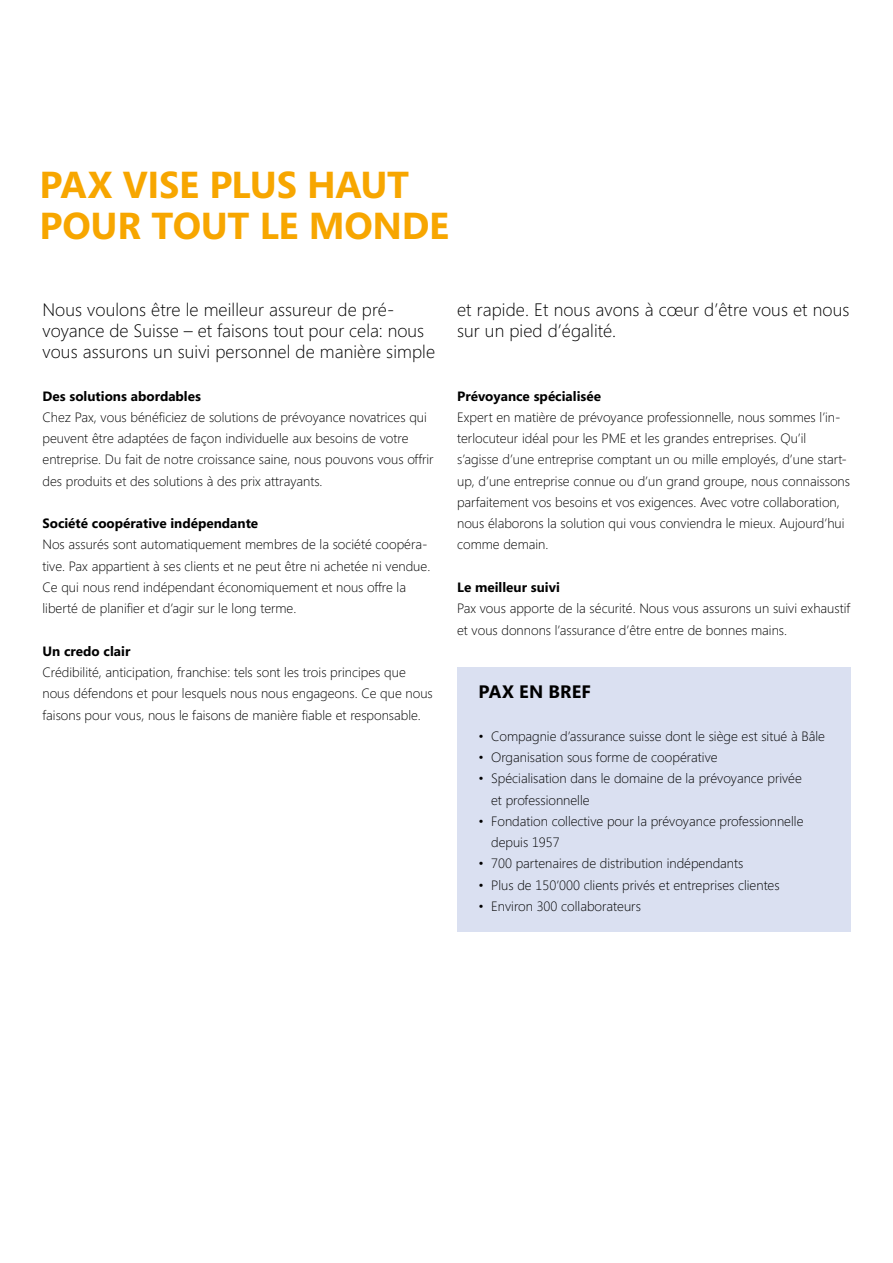
<style>
.page{position:relative;width:893px;height:1263px;background:#fff}
.page>*{position:absolute;margin:0;border:0;box-sizing:border-box;transform-origin:0 0}
.t1{font:700 37.5px/40.5px "Segoe";letter-spacing:-.01em;color:#f7a600}
.t2{font:300 18px/21.3px "Segoe";letter-spacing:.005em;color:#000}
.t3{font:700 18px "Segoe";letter-spacing:.01em;color:#000}
.t4{font:300 13.5px/21.3px "Segoe";color:#000}
.t5{font:700 13.5px "Segoe";color:#000}
</style>
<div class="page">
<div style="left:457px;top:667px;width:393px;height:265px;background:#dae0f1"></div>
<h1 class="t1" style="left:40px;top:164px;width:411px">PAX VISE PLUS HAUT<br>POUR TOUT LE MONDE</h1>
<h2 class="t2" style="left:43px;top:299px;width:394px">Nous voulons être le meilleur assureur de pré&shy;voyance de Suisse – et faisons tout pour cela: nous vous assurons un suivi personnel de manière simple</h2>
<h2 class="t2" style="left:457px;top:299px;width:394px">et rapide. Et nous avons à cœur d’être vous et nous sur un pied d’égalité.</h2>
<p class="t5" style="left:43px;top:386px;width:160px">Des solutions abordables</p>
<p class="t4" style="left:43px;top:407px;width:393px">Chez Pax, vous bénéficiez de solutions de prévoyance novatrices qui peuvent être adaptées de façon individuelle aux besoins de votre entreprise. Du fait de notre croissance saine, nous pouvons vous offrir des produits et des solutions à des prix attrayants.</p>
<p class="t5" style="left:43px;top:514px;width:217px">Société coopérative indépendante</p>
<p class="t4" style="left:43px;top:534px;width:389px">Nos assurés sont automatiquement membres de la société coopéra&shy;tive. Pax appartient à ses clients et ne peut être ni achetée ni vendue.<br>Ce qui nous rend indépendant économiquement et nous offre la liberté de planifier et d’agir sur le long terme.</p>
<p class="t5" style="left:43px;top:641px;width:89px">Un credo clair</p>
<p class="t4" style="left:43px;top:662px;width:392px">Crédibilité, anticipation, franchise: tels sont les trois principes que nous défendons et pour lesquels nous nous engageons. Ce que nous faisons pour vous, nous le faisons de manière fiable et responsable.</p>
<p class="t5" style="left:457px;top:386px;width:145px">Prévoyance spécialisée</p>
<p class="t4" style="left:457px;top:407px;width:394px">Expert en matière de prévoyance professionnelle, nous sommes l’in&shy;terlocuteur idéal pour les PME et les grandes entreprises. Qu’il s’agisse d’une entreprise comptant un ou mille employés, d’une start&shy;up, d’une entreprise connue ou d’un grand groupe, nous connaissons parfaitement vos besoins et vos exigences. Avec votre collaboration, nous élaborons la solution qui vous conviendra le mieux. Aujourd’hui comme demain.</p>
<p class="t5" style="left:457px;top:578px;width:104px">Le meilleur suivi</p>
<p class="t4" style="left:457px;top:598px;width:395px">Pax vous apporte de la sécurité. Nous vous assurons un suivi exhaustif et vous donnons l’assurance d’être entre de bonnes mains.</p>
<h2 class="t3" style="left:478px;top:679px;width:114px">PAX EN BREF</h2>
<p class="t4" style="left:478px;top:725px;width:348px">• Compagnie d’assurance suisse dont le siège est situé à Bâle</p>
<p class="t4" style="left:478px;top:747px;width:241px">• Organisation sous forme de coopérative</p>
<p class="t4" style="left:491px;top:768px;width:312px;text-indent:-13px">• Spécialisation dans le domaine de la prévoyance privée et professionnelle</p>
<p class="t4" style="left:491px;top:810px;width:314px;text-indent:-13px">• Fondation collective pour la prévoyance professionnelle depuis 1957</p>
<p class="t4" style="left:478px;top:853px;width:266px">• 700 partenaires de distribution indépendants</p>
<p class="t4" style="left:478px;top:874px;width:303px">• Plus de 150’000 clients privés et entreprises clientes</p>
<p class="t4" style="left:478px;top:895px;width:164px">• Environ 300 collaborateurs</p>
</div>
